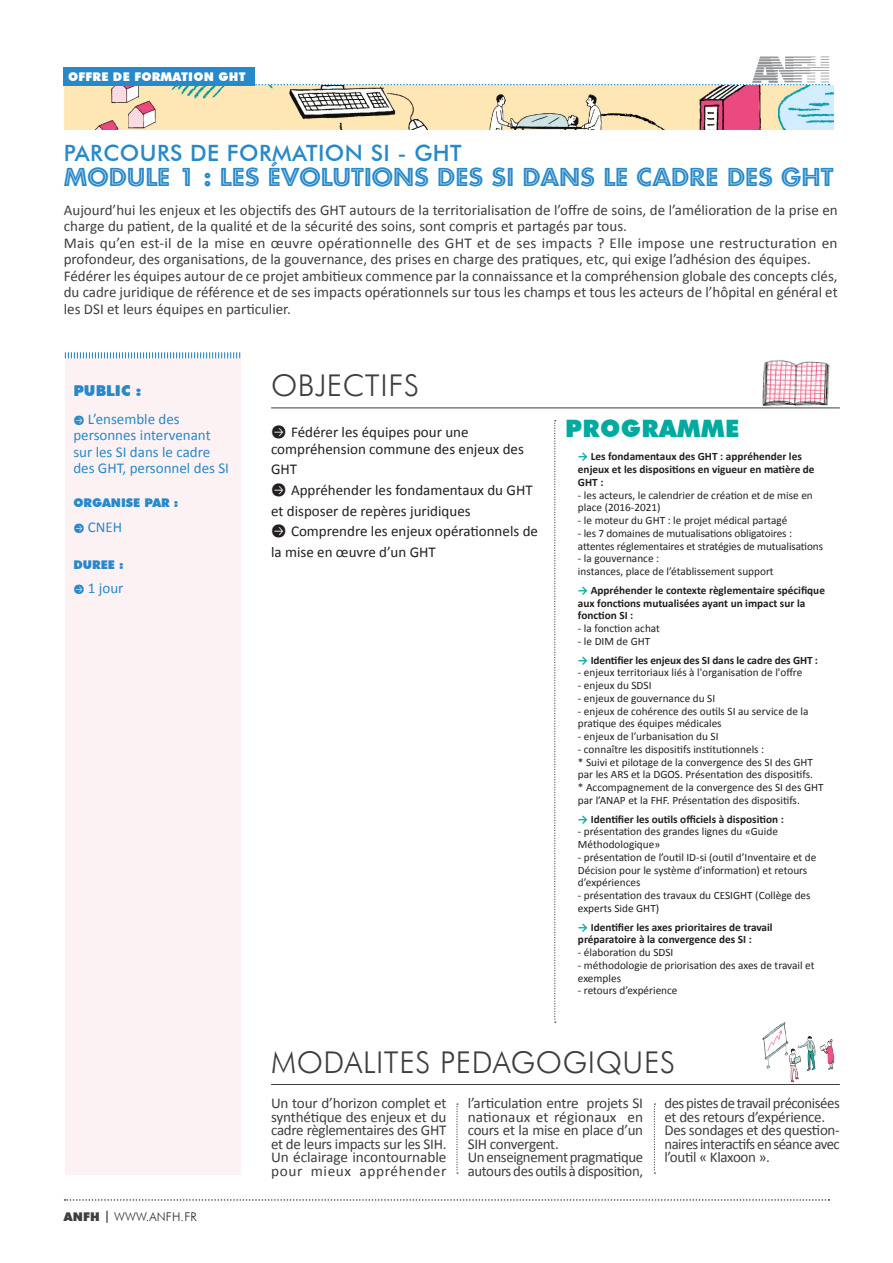
<style>
.page{position:relative;width:893px;height:1263px;background:#fff}
.page>*{position:absolute;margin:0;border:0;box-sizing:border-box;transform-origin:0 0}
.TITRE_2{font:300 30px "Futura BT";letter-spacing:.02em;color:#3e3e3f}
.TITRE_2-2{font:24px "ANF Hinline";color:#2789c9}
.TITRE_2-3{font:900 24px "Futura BT";letter-spacing:.02em;color:#00aaa0}
.TITRE_2-4{font:500 22.5px "Futura BT";letter-spacing:.02em;color:#2789c9}
.TIEMPOS_fer{font:15px/13.5px "Calibri";color:#3e3e3f;text-align:justify}
.Texte{font:15px/20.7px "Calibri";color:#231f20}
.Texte-2{font:15px/16.5px "Calibri";color:#2789c9}
.TIEMPOS_fer-2{font:15px/13.5px "Calibri";letter-spacing:-.025em;color:#3e3e3f}
.TIEMPOS_fer-3{font:15px/13.5px "Calibri";letter-spacing:-.03em;color:#3e3e3f}
.Texte-3{font:900 15px "Futura BT";color:#2789c9}
.Texte-4{font:900 12px "Futura BT";letter-spacing:.02em;color:#fff}
.Texte-5{font:900 12px "Futura BT";color:#2789c9}
.Texte-6{font:300 12px "Futura BT";letter-spacing:.02em;color:#231f20}
.Tableau_Texte_couran{font:11.25px/12.8px "Calibri";color:#231f20}
.Tableau_Texte_couran-2{font:700 11.25px/12.8px "Calibri";color:#231f20}
.s1{font-family:"Ecam";font-size:12px}
.s2{font-weight:900;color:#3e3e3f}
.s3{font-weight:500}
.s4{font-family:"Ecam";font-size:16.5px}
.s5{color:#00aaa0}
</style>
<div class="page">
<hr style="left:271px;top:408px;width:569px;height:1px;background:#3e3e3f">
<div style="left:65px;top:358px;width:175px;height:816px;background:#fdf2f3"></div>
<svg style="left:65px;top:352px;width:175px;height:6px"></svg>
<img style="left:64px;top:86px;width:769px;height:44px">
<div style="left:64px;top:67px;width:191px;height:19px;background:#2789c9"></div>
<svg style="left:65px;top:1199px;width:764px;height:2px"></svg>
<svg style="left:554px;top:420px;width:2px;height:603px"></svg>
<svg style="left:654px;top:1103px;width:1px;height:71px"></svg>
<svg style="left:456px;top:1103px;width:2px;height:71px"></svg>
<svg style="left:255px;top:57px;width:574px;height:28px"></svg>
<hr style="left:271px;top:1084px;width:569px;height:1px;background:#3e3e3f">
<img style="left:754px;top:360px;width:86px;height:49px">
<img style="left:762px;top:1022px;width:73px;height:49px">
<img style="left:784px;top:1045px;width:23px;height:38px">
<p class="Texte-4" style="left:68px;top:70px;width:179px">OFFRE DE FORMATION GHT</p>
<p class="TITRE_2-4" style="left:64px;top:139px;width:399px">PARCOURS DE FORMATION SI - GHT</p>
<p class="TITRE_2-2" style="left:64px;top:161px;width:771px">MODULE 1 : LES ÉVOLUTIONS DES SI DANS LE CADRE DES GHT</p>
<p class="TIEMPOS_fer" style="left:64px;top:201px;width:775px;line-height:16.5px">Aujourd’hui les enjeux et les objectifs des GHT autours de la territorialisation de l’offre de soins, de l’amélioration de la prise en charge du patient, de la qualité et de la sécurité des soins, sont compris et partagés par tous.</p>
<p class="TIEMPOS_fer" style="left:64px;top:234px;width:775px;line-height:16.5px">Mais qu’en est-il de la mise en œuvre opérationnelle des GHT et de ses impacts ? Elle impose une restructuration en profondeur, des organisations, de la gouvernance, des prises en charge des pratiques, etc, qui exige l’adhésion des équipes.</p>
<p class="TIEMPOS_fer" style="left:64px;top:267px;width:775px;line-height:16.5px">Fédérer les équipes autour de ce projet ambitieux commence par la connaissance et la compréhension globale des concepts clés, du cadre juridique de référence et de ses impacts opérationnels sur tous les champs et tous les acteurs de l’hôpital en général et les DSI et leurs équipes en particulier.</p>
<p class="Texte-3" style="left:73px;top:382px;width:70px">PUBLIC :</p>
<p class="Texte-2" style="left:73px;top:411px;width:157px"><span class="s1">&gt;</span> L’ensemble des personnes intervenant sur les SI dans le cadre des GHT, personnel des SI</p>
<p class="Texte-5" style="left:73px;top:496px;width:107px">ORGANISE PAR :</p>
<p class="Texte-2" style="left:73px;top:519px;width:50px"><span class="s1">&gt;</span> CNEH</p>
<p class="Texte-5" style="left:73px;top:558px;width:52px">DUREE :</p>
<p class="Texte-2" style="left:73px;top:580px;width:52px"><span class="s1">&gt;</span> 1 jour</p>
<p class="Texte-6" style="left:64px;top:1209px;width:135px"><span class="s2">ANFH</span> <span class="s3">|</span> WWW.ANFH.FR</p>
<p class="TITRE_2" style="left:271px;top:367px;width:149px">OBJECTIFS</p>
<p class="Texte" style="left:271px;top:424px;width:254px;line-height:16.5px"><span class="s4">&gt;</span> Fédérer les équipes pour une compréhension commune des enjeux des</p>
<p class="Texte" style="left:271px;top:459px;width:28px">GHT</p>
<p class="Texte" style="left:271px;top:480px;width:263px"><span class="s4">&gt;</span> Appréhender les fondamentaux du GHT et disposer de repères juridiques</p>
<p class="Texte" style="left:271px;top:521px;width:268px"><span class="s4">&gt;</span> Comprendre les enjeux opérationnels de la mise en œuvre d’un GHT</p>
<p class="TITRE_2-3" style="left:565px;top:414px;width:176px">PROGRAMME</p>
<p class="Tableau_Texte_couran-2" style="left:578px;top:450px;width:238px"><span class="s5">→</span> Les fondamentaux des GHT : appréhender les enjeux et les dispositions en vigueur en matière de<br>GHT :</p>
<p class="Tableau_Texte_couran" style="left:578px;top:488px;width:236px">- les acteurs, le calendrier de création et de mise en place (2016-2021)</p>
<p class="Tableau_Texte_couran" style="left:578px;top:514px;width:211px">- le moteur du GHT : le projet médical partagé</p>
<p class="Tableau_Texte_couran" style="left:578px;top:527px;width:247px">- les 7 domaines de mutualisations obligatoires : attentes réglementaires et stratégies de mutualisations</p>
<p class="Tableau_Texte_couran" style="left:578px;top:552px;width:197px">- la gouvernance :<br>instances, place de l’établissement support</p>
<p class="Tableau_Texte_couran-2" style="left:578px;top:584px;width:248px"><span class="s5">→</span> Appréhender le contexte règlementaire spécifique aux fonctions mutualisées ayant un impact sur la fonction SI :</p>
<p class="Tableau_Texte_couran" style="left:578px;top:622px;width:84px">- la fonction achat</p>
<p class="Tableau_Texte_couran" style="left:578px;top:635px;width:74px">- le DIM de GHT</p>
<p class="Tableau_Texte_couran-2" style="left:578px;top:653px;width:242px"><span class="s5">→</span> Identifier les enjeux des SI dans le cadre des GHT :</p>
<p class="Tableau_Texte_couran" style="left:578px;top:666px;width:226px">- enjeux territoriaux liés à l'organisation de l'offre</p>
<p class="Tableau_Texte_couran" style="left:578px;top:679px;width:75px">- enjeux du SDSI</p>
<p class="Tableau_Texte_couran" style="left:578px;top:692px;width:139px">- enjeux de gouvernance du SI</p>
<p class="Tableau_Texte_couran" style="left:578px;top:704px;width:232px">- enjeux de cohérence des outils SI au service de la pratique des équipes médicales</p>
<p class="Tableau_Texte_couran" style="left:578px;top:730px;width:142px">- enjeux de l’urbanisation du SI</p>
<p class="Tableau_Texte_couran" style="left:578px;top:743px;width:247px">- connaître les dispositifs institutionnels :<br>* Suivi et pilotage de la convergence des SI des GHT par les ARS et la DGOS. Présentation des dispositifs.<br>* Accompagnement de la convergence des SI des GHT par l’ANAP et la FHF. Présentation des dispositifs.</p>
<p class="Tableau_Texte_couran-2" style="left:578px;top:812px;width:207px"><span class="s5">→</span> Identifier les outils officiels à disposition :</p>
<p class="Tableau_Texte_couran" style="left:578px;top:825px;width:201px">- présentation des grandes lignes du «Guide<br>Méthodologique»</p>
<p class="Tableau_Texte_couran" style="left:578px;top:851px;width:240px">- présentation de l’outil ID-si (outil d’Inventaire et de<br>Décision pour le système d’information) et retours d’expériences</p>
<p class="Tableau_Texte_couran" style="left:578px;top:889px;width:234px">- présentation des travaux du CESIGHT (Collège des experts Side GHT)</p>
<p class="Tableau_Texte_couran-2" style="left:578px;top:920px;width:196px"><span class="s5">→</span> Identifier les axes prioritaires de travail préparatoire à la convergence des SI :</p>
<p class="Tableau_Texte_couran" style="left:578px;top:946px;width:97px">- élaboration du SDSI</p>
<p class="Tableau_Texte_couran" style="left:578px;top:959px;width:238px">- méthodologie de priorisation des axes de travail et exemples</p>
<p class="Tableau_Texte_couran" style="left:578px;top:984px;width:101px">- retours d’expérience</p>
<p class="TITRE_2" style="left:271px;top:1044px;width:405px">MODALITES PEDAGOGIQUES</p>
<p class="TIEMPOS_fer" style="left:271px;top:1097px;width:177px">Un tour d’horizon complet et synthétique des enjeux et du cadre règlementaires des GHT et de leurs impacts sur les SIH.</p>
<p class="TIEMPOS_fer" style="left:271px;top:1151px;width:177px">Un éclairage incontournable pour mieux appréhender</p>
<p class="TIEMPOS_fer" style="left:468px;top:1097px;width:177px">l’articulation entre projets SI nationaux et régionaux en cours et la mise en place d’un SIH convergent.</p>
<p class="TIEMPOS_fer-2" style="left:468px;top:1151px;width:177px">Un enseignement pragmatique autours des outils à disposition,</p>
<p class="TIEMPOS_fer-3" style="left:664px;top:1097px;width:177px">des pistes de travail préconisées et des retours d’expérience.</p>
<p class="TIEMPOS_fer" style="left:664px;top:1124px;width:177px">Des sondages et des question&shy;naires interactifs en séance avec l’outil « Klaxoon ».</p>
</div>
